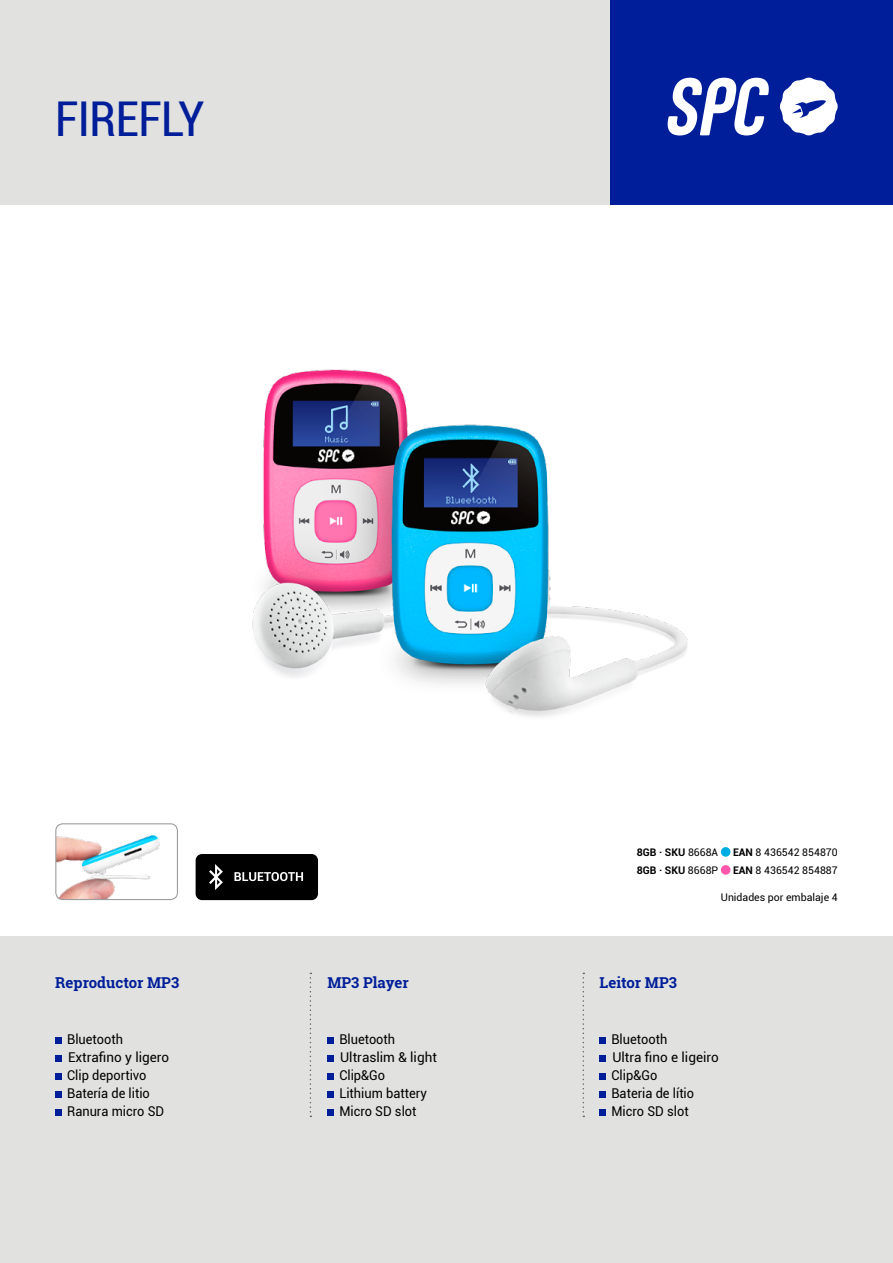
<style>
.page{position:relative;width:893px;height:1263px;background:#fff}
.page>*{position:absolute;margin:0;border:0;box-sizing:border-box;transform-origin:0 0}
.t1{font:condensed 48px "Roboto";letter-spacing:-.01em;color:#001e99}
.t2{font:700 15px "Roboto Slab";color:#001e99}
.t3{font:13.5px/18px "Roboto";color:#000;scale:.95 1}
.t4{font:10.5px "Roboto";color:#000}
.t5{font:700 10.5px "Roboto";color:#000}
.s1{font-weight:400}
.s2{font-weight:700}
</style>
<div class="page">
<div style="left:0;top:937px;width:893px;height:326px;background:#e1e2e0"></div>
<div style="left:609px;top:0;width:284px;height:204px;background:#001e99"></div>
<div style="left:0;top:0;width:609px;height:204px;background:#e1e2e0"></div>
<svg style="left:667px;top:78px;width:102px;height:57px"></svg>
<svg style="left:780px;top:77px;width:58px;height:59px"></svg>
<div style="left:721px;top:847px;width:9px;height:10px;background:#00ade3;border-radius:50%"></div>
<div style="left:721px;top:865px;width:9px;height:10px;background:#ff56ab;border-radius:50%"></div>
<img style="left:252px;top:369px;width:436px;height:348px">
<img style="left:57px;top:825px;width:120px;height:74px">
<div style="left:55px;top:823px;width:123px;height:77px;border:1px solid #9c9e9f;border-radius:7px"></div>
<div style="left:196px;top:854px;width:122px;height:46px;background:#000;border-radius:6px"></div>
<svg style="left:234px;top:872px;width:69px;height:9px"></svg>
<svg style="left:209px;top:864px;width:14px;height:26px"></svg>
<div style="left:55px;top:1037px;width:7px;height:7px;background:#001e99"></div>
<div style="left:55px;top:1055px;width:7px;height:7px;background:#001e99"></div>
<div style="left:55px;top:1073px;width:7px;height:7px;background:#001e99"></div>
<div style="left:55px;top:1091px;width:7px;height:7px;background:#001e99"></div>
<div style="left:55px;top:1109px;width:7px;height:7px;background:#001e99"></div>
<div style="left:327px;top:1037px;width:7px;height:7px;background:#001e99"></div>
<div style="left:327px;top:1055px;width:7px;height:7px;background:#001e99"></div>
<div style="left:327px;top:1073px;width:7px;height:7px;background:#001e99"></div>
<div style="left:327px;top:1091px;width:7px;height:7px;background:#001e99"></div>
<div style="left:327px;top:1109px;width:7px;height:7px;background:#001e99"></div>
<div style="left:600px;top:1037px;width:6px;height:7px;background:#001e99"></div>
<div style="left:600px;top:1055px;width:6px;height:7px;background:#001e99"></div>
<div style="left:600px;top:1073px;width:6px;height:7px;background:#001e99"></div>
<div style="left:600px;top:1091px;width:6px;height:7px;background:#001e99"></div>
<div style="left:600px;top:1109px;width:6px;height:7px;background:#001e99"></div>
<svg style="left:310px;top:973px;width:1px;height:144px"></svg>
<svg style="left:583px;top:973px;width:1px;height:144px"></svg>
<h1 class="t1" style="left:55px;top:85px;width:151px">FIREFLY</h1>
<p class="t2" style="left:55px;top:973px;width:125px">Reproductor MP3</p>
<p class="t3" style="left:67px;top:1030px;width:109px">Bluetooth<br>Extrafino y ligero<br>Clip deportivo<br>Batería de litio<br>Ranura micro SD</p>
<p class="t2" style="left:327px;top:973px;width:83px">MP3 Player</p>
<p class="t3" style="left:339px;top:1030px;width:104px">Bluetooth<br>Ultraslim &amp; light<br>Clip&amp;Go<br>Lithium battery<br>Micro SD slot</p>
<p class="t5" style="left:637px;top:844px;width:83px">8GB · SKU <span class="s1">8668A</span></p>
<p class="t4" style="left:733px;top:844px;width:106px"><span class="s2">EAN</span> 8 436542 854870</p>
<p class="t5" style="left:637px;top:862px;width:83px">8GB · SKU <span class="s1">8668P</span></p>
<p class="t4" style="left:733px;top:862px;width:106px"><span class="s2">EAN</span> 8 436542 854887</p>
<p class="t4" style="left:721px;top:889px;width:118px">Unidades por embalaje 4</p>
<p class="t2" style="left:600px;top:973px;width:79px">Leitor MP3</p>
<p class="t3" style="left:611px;top:1030px;width:114px">Bluetooth<br>Ultra fino e ligeiro<br>Clip&amp;Go<br>Bateria de lítio<br>Micro SD slot</p>
</div>
